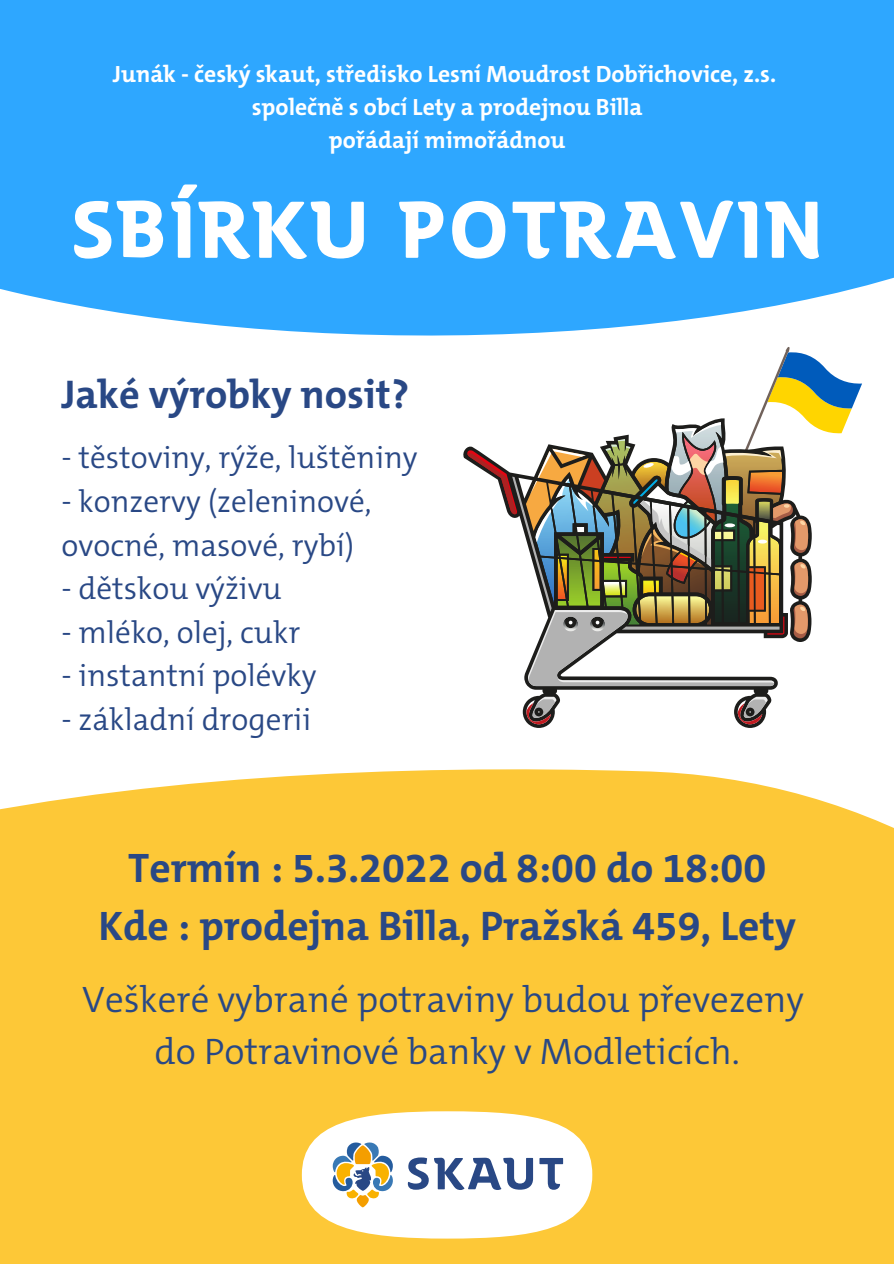
<style>
.page{position:relative;width:894px;height:1264px;background:#fff}
.page>*{position:absolute;margin:0;border:0;box-sizing:border-box;transform-origin:0 0}
.t1{font:700 80.1px "SKAUT";color:#fff}
.t2{font:700 41.55px "The Mix C5";color:#294885}
.t3{font:700 40.35px "The Mix C5";color:#294885}
.t4{font:300 37.05px "The Mix C5";color:#294885}
.t5{font:300 31.2px/43.7px "The Mix C5";color:#294885}
.t6{font:700 23.7px "The Mix C5";color:#fff}
</style>
<div class="page">
<div style="left:0;top:0;width:893px;height:336px;background:#2ea7ff"></div>
<div style="left:0;top:769px;width:893px;height:494px;background:#fdc837"></div>
<div style="left:302px;top:1111px;width:290px;height:127px;background:#fff;border-radius:50%"></div>
<svg style="left:332px;top:1142px;width:61px;height:65px"></svg>
<svg style="left:408px;top:1157px;width:20px;height:32px"></svg>
<svg style="left:539px;top:1158px;width:24px;height:31px"></svg>
<svg style="left:434px;top:1157px;width:99px;height:32px"></svg>
<svg style="left:463px;top:448px;width:314px;height:280px"></svg>
<svg style="left:526px;top:696px;width:30px;height:28px"></svg>
<svg style="left:737px;top:696px;width:30px;height:28px"></svg>
<svg style="left:467px;top:347px;width:394px;height:339px"></svg>
<p class="t6" style="left:113px;top:59px;width:664px">Junák - český skaut, středisko Lesní Moudrost Dobřichovice, z.s.</p>
<p class="t6" style="left:252px;top:92px;width:392px">společně s obcí Lety a prodejnou Billa</p>
<p class="t6" style="left:329px;top:124px;width:238px">pořádají mimořádnou</p>
<p class="t1" style="left:70px;top:178px;width:754px">SBÍRKU POTRAVIN</p>
<p class="t3" style="left:62px;top:368px;width:349px">Jaké výrobky nosit?</p>
<p class="t5" style="left:62px;top:436px;width:357px">- těstoviny, rýže, luštěniny</p>
<p class="t5" style="left:62px;top:480px;width:311px">- konzervy (zeleninové, ovocné, masové, rybí)</p>
<p class="t5" style="left:62px;top:567px;width:221px">- dětskou výživu</p>
<p class="t5" style="left:62px;top:610px;width:240px">- mléko, olej, cukr</p>
<p class="t5" style="left:62px;top:654px;width:256px">- instantní polévky</p>
<p class="t5" style="left:62px;top:697px;width:251px">- základní drogerii</p>
<p class="t2" style="left:128px;top:841px;width:639px">Termín : 5.3.2022 od 8:00 do 18:00</p>
<p class="t2" style="left:98px;top:899px;width:698px">Kde : prodejna Billa, Pražská 459, Lety</p>
<p class="t4" style="left:82px;top:975px;width:723px">Veškeré vybrané potraviny budou převezeny</p>
<p class="t4" style="left:154px;top:1027px;width:586px">do Potravinové banky v Modleticích.</p>
</div>
